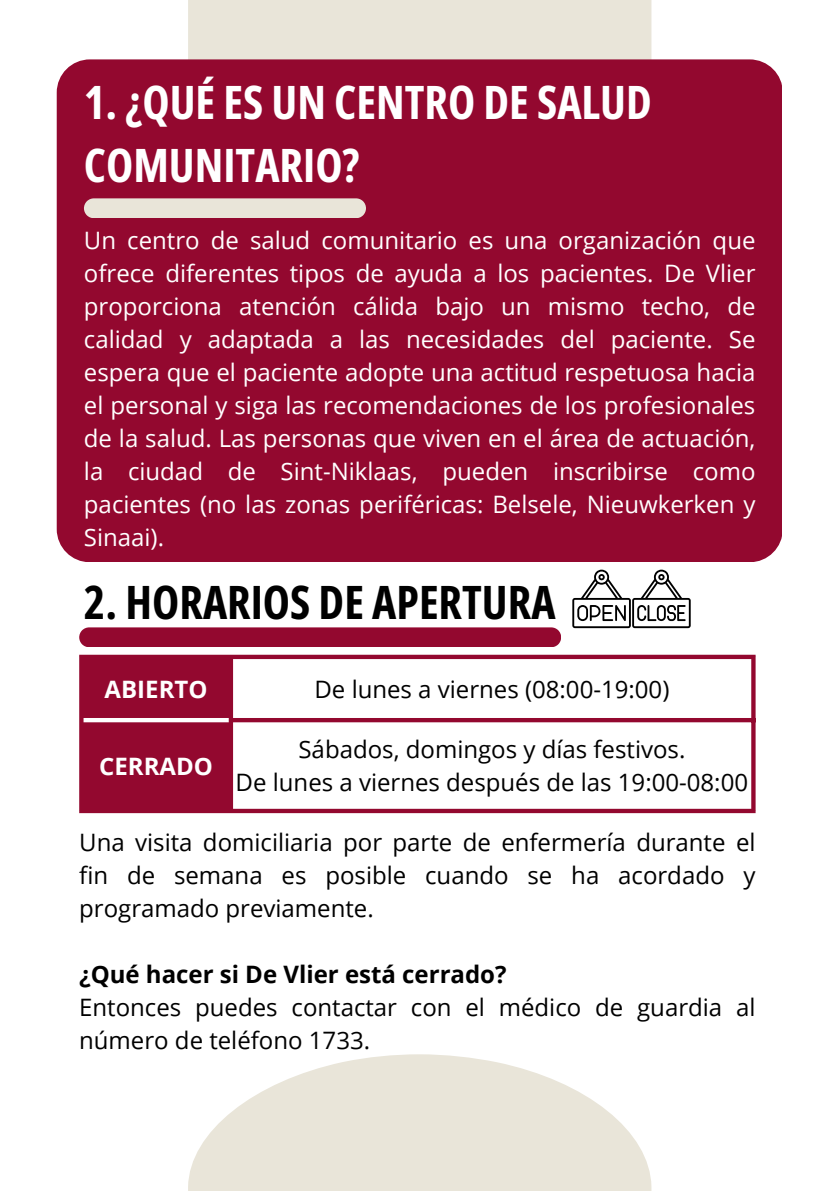
<style>
.page{position:relative;width:839px;height:1191px;background:#fff}
.page>*{position:absolute;margin:0;border:0;box-sizing:border-box;transform-origin:0 0}
.t1{font:700 46px/63px "Open Sans Condensed";color:#fff}
.t2{font:700 46px "Open Sans Condensed";color:#000}
.t3{font:24px/33px "Open Sans";color:#fff;text-align:justify}
.t4{font:24px/33px "Open Sans";color:#000;text-align:center}
.t5{font:700 24px "Open Sans";color:#000}
.t6{font:700 24px "Open Sans";color:#fff}
</style>
<div class="page">
<div style="left:188px;top:0;width:463px;height:59px;background:#e9e5d9"></div>
<div style="left:57px;top:59px;width:725px;height:503px;background:#93082f;border-radius:33px"></div>
<div style="left:84px;top:198px;width:282px;height:20px;background:#e9e5d9"></div>
<svg style="left:188px;top:1054px;width:463px;height:137px;fill:#e9e5d9"></svg>
<div style="left:79px;top:627px;width:482px;height:20px;background:#93082f"></div>
<div style="left:83px;top:659px;width:146px;height:150px;background:#93082f"></div>
<svg style="left:79px;top:659px;width:4px;height:150px"></svg>
<hr style="left:229px;top:659px;width:4px;height:150px;background:#93082f">
<svg style="left:751px;top:659px;width:4px;height:150px"></svg>
<hr style="left:79px;top:655px;width:676px;height:4px;background:#93082f">
<hr style="left:229px;top:718px;width:526px;height:4px;background:#93082f">
<hr style="left:79px;top:809px;width:676px;height:4px;background:#93082f">
<hr style="left:83px;top:718px;width:146px;height:4px;background:#fff">
<svg style="left:572px;top:570px;width:118px;height:58px"></svg>
<h1 class="t1" style="left:84px;top:70px;width:569px">1. ¿QUÉ ES UN CENTRO DE SALUD<br>COMUNITARIO?</h1>
<p class="t3" style="left:84px;top:223px;width:673px">Un centro de salud comunitario es una organización que ofrece diferentes tipos de ayuda a los pacientes. De Vlier proporciona atención cálida bajo un mismo techo, de calidad y adaptada a las necesidades del paciente. Se espera que el paciente adopte una actitud respetuosa hacia el personal y siga las recomendaciones de los profesionales de la salud. Las personas que viven en el área de actuación, la ciudad de Sint-Niklaas, pueden inscribirse como pacientes (no las zonas periféricas: Belsele, Nieuwkerken y Sinaai).</p>
<h1 class="t2" style="left:84px;top:569px;width:473px">2. HORARIOS DE APERTURA</h1>
<p class="t6" style="left:105px;top:672px;width:104px">ABIERTO</p>
<p class="t4" style="left:314px;top:672px;width:356px">De lunes a viernes (08:00-19:00)</p>
<p class="t4" style="left:236px;top:733px;width:514px">Sábados, domingos y días festivos.<br>De lunes a viernes después de las 19:00-08:00</p>
<p class="t4" style="left:79px;top:825px;width:677px;text-align:justify">Una visita domiciliaria por parte de enfermería durante el fin de semana es posible cuando se ha acordado y programado previamente.</p>
<p class="t6" style="left:99px;top:749px;width:115px">CERRADO</p>
<p class="t5" style="left:79px;top:958px;width:429px">¿Qué hacer si De Vlier está cerrado?</p>
<p class="t4" style="left:79px;top:990px;width:677px;text-align:left">Entonces puedes contactar con el médico de guardia al número de teléfono 1733.</p>
</div>
